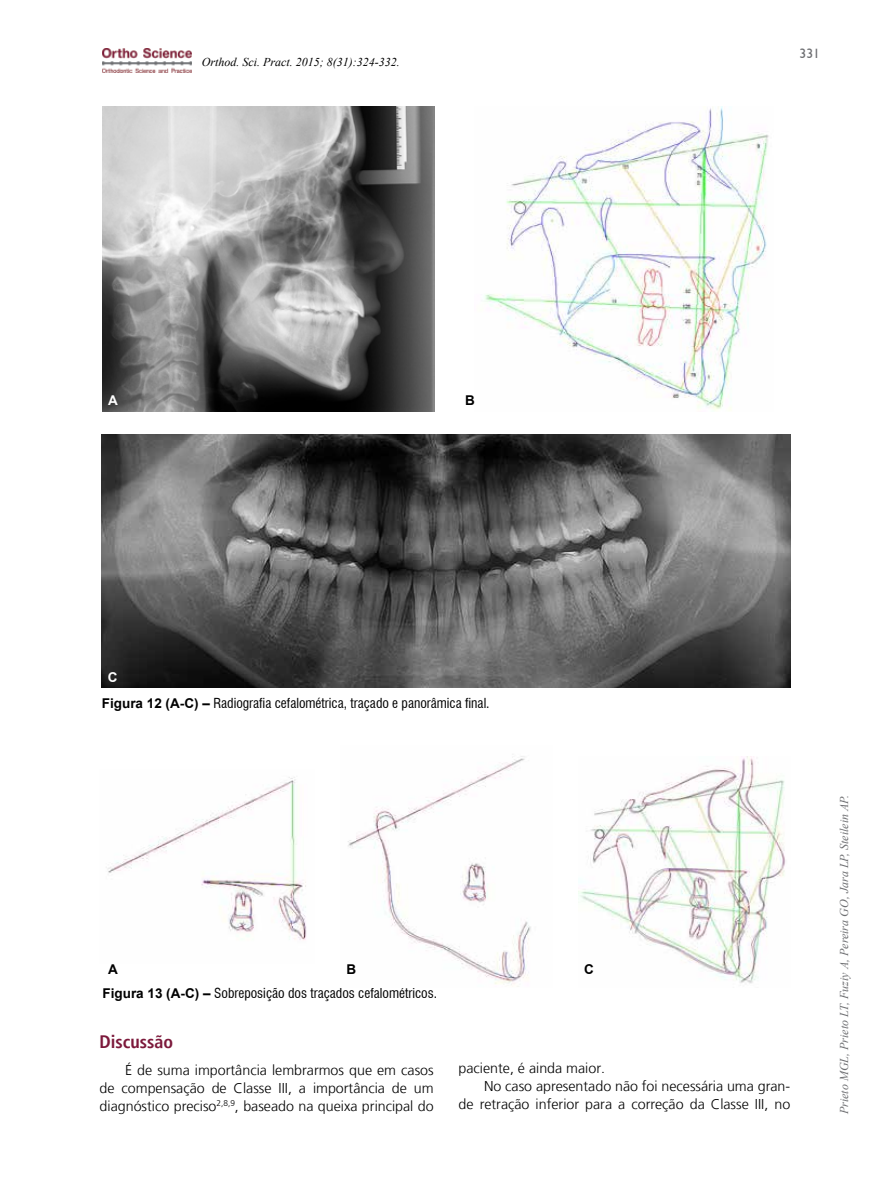
<style>
.page{position:relative;width:893px;height:1191px;background:#fff}
.page>*{position:absolute;margin:0;border:0;box-sizing:border-box;transform-origin:0 0}
.t1{font:700 condensed 18px "Frutiger LT";color:#7c193b}
.t2{font:300 14.25px/18px "Frutiger LT";color:#000;text-align:justify}
.t3{font:condensed 13.5px "Swiss 721 BT";color:#000}
.t4{font:700 13.5px "Arial";color:#000}
.t5{font:13.5px "Humanist 521 BT";color:#6d6e71}
.t6{font:700 13.5px "Arial";color:#fff}
.t7{font:italic 12px "Times New Roman";color:#6d6e71}
.t8{font:italic 12px "Times New Roman";color:#000}
.s1{font-family:"Arial";font-weight:700;font-stretch:normal}
</style>
<div class="page">
<img style="left:102px;top:48px;width:89px;height:24px">
<img style="left:102px;top:434px;width:689px;height:253px">
<img style="left:106px;top:777px;width:201px;height:163px">
<img style="left:348px;top:756px;width:183px;height:231px">
<img style="left:578px;top:756px;width:208px;height:228px">
<img style="left:102px;top:106px;width:332px;height:305px">
<img style="left:485px;top:106px;width:284px;height:305px">
<p class="t8" style="left:202px;top:53px;width:199px">Orthod. Sci. Pract. 2015; 8(31):324-332.</p>
<p class="t5" style="left:800px;top:45px;width:22px">331</p>
<p class="t6" style="left:108px;top:391px;width:11px">a</p>
<p class="t4" style="left:465px;top:391px;width:11px">B</p>
<p class="t6" style="left:108px;top:668px;width:11px">C</p>
<p class="t3" style="left:102px;top:695px;width:389px"><span class="s1">Figura 12 (A-C) –</span> Radiografia cefalométrica, traçado e panorâmica final.</p>
<p class="t4" style="left:108px;top:960px;width:11px">A</p>
<p class="t4" style="left:347px;top:960px;width:11px">B</p>
<p class="t4" style="left:584px;top:960px;width:11px">C</p>
<p class="t3" style="left:102px;top:984px;width:336px"><span class="s1">Figura 13 (A-C) –</span> Sobreposição dos traçados cefalométricos.</p>
<p class="t1" style="left:100px;top:1031px;width:75px">Discussão</p>
<p class="t2" style="left:100px;top:1061px;width:336px;text-indent:26px">É de suma importância lembrarmos que em casos de compensação de Classe III, a importância de um diagnóstico preciso<sup>2,8,9</sup>, baseado na queixa principal do</p>
<p class="t2" style="left:459px;top:1059px;width:148px">paciente, é ainda maior.</p>
<p class="t2" style="left:484px;top:1077px;width:308px">No caso apresentado não foi necessária uma gran-</p>
<p class="t2" style="left:459px;top:1095px;width:333px">de retração inferior para a correção da Classe III, no</p>
<p class="t7" style="left:836px;top:1114px;width:321px;rotate:-90deg">Prieto MGL, Prieto LT, Fuziy A, Pereira GO, Jara LP, Steilein AP.</p>
</div>
